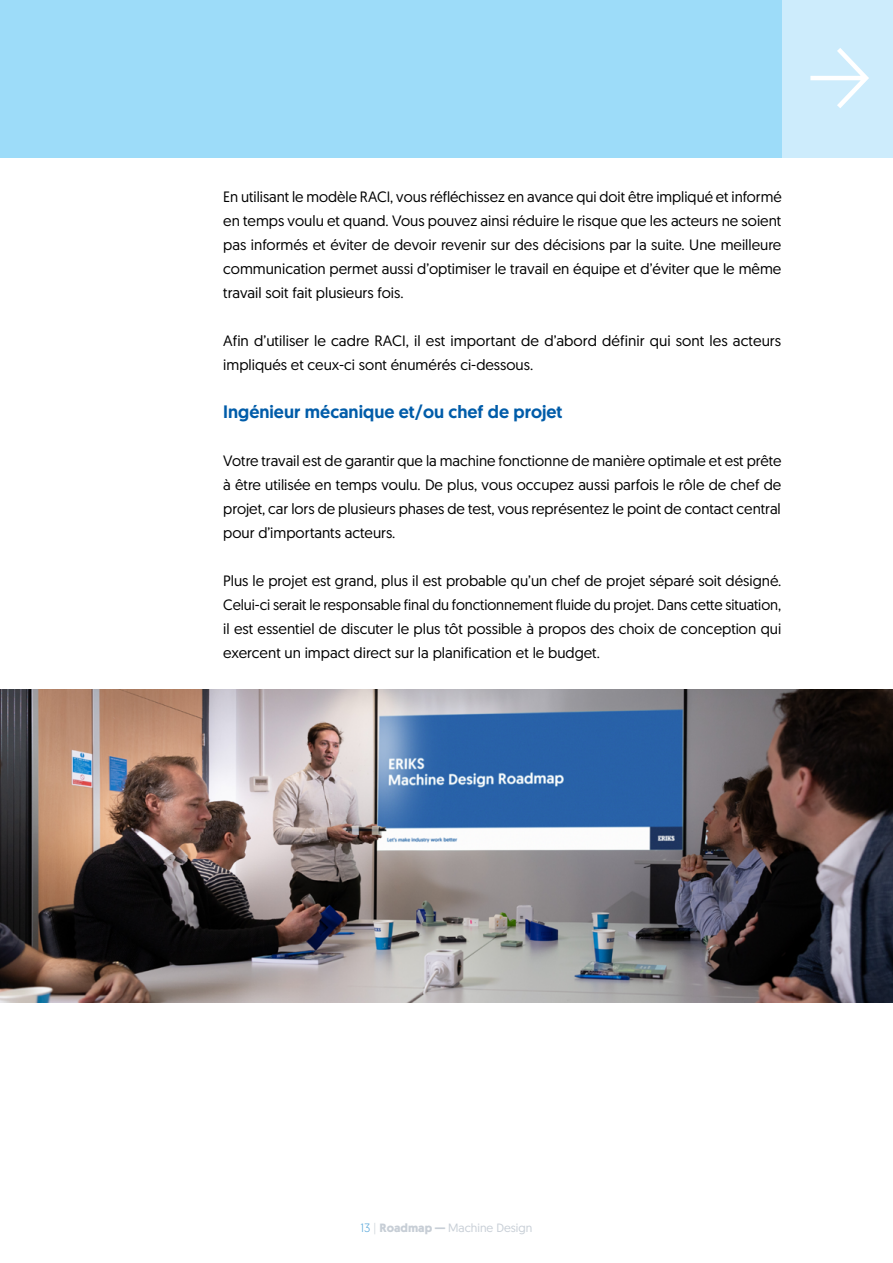
<style>
.page{position:relative;width:893px;height:1263px;background:#fff}
.page>*{position:absolute;margin:0;border:0;box-sizing:border-box;transform-origin:0 0}
.t1{font:500 18px "Geomanist";color:#005ca9}
.t2{font:15px/24px "Geomanist";color:#000;text-align:justify}
.t3{font:12px "Geomanist";color:#c7ced6}
.s1{font-weight:300;color:#469dd6}
.s2{font-weight:300}
.s3{font-weight:700}
</style>
<div class="page">
<div style="left:781px;top:0;width:112px;height:158px;background:#cdecfc"></div>
<div style="left:0;top:0;width:781px;height:158px;background:#9ddcf9"></div>
<svg style="left:810px;top:48px;width:59px;height:60px"></svg>
<img style="left:0;top:689px;width:893px;height:313px">
<p class="t2" style="left:223px;top:184px;width:560px">En utilisant le modèle RACI, vous réfléchissez en avance qui doit être impliqué et informé en temps voulu et quand. Vous pouvez ainsi réduire le risque que les acteurs ne soient pas informés et éviter de devoir revenir sur des décisions par la suite. Une meilleure communication permet aussi d’optimiser le travail en équipe et d’éviter que le même travail soit fait plusieurs fois.</p>
<p class="t2" style="left:223px;top:328px;width:559px">Afin d’utiliser le cadre RACI, il est important de d’abord définir qui sont les acteurs impliqués et ceux-ci sont énumérés ci-dessous.</p>
<p class="t1" style="left:223px;top:400px;width:341px">Ingénieur mécanique et/ou chef de projet</p>
<p class="t2" style="left:223px;top:448px;width:560px">Votre travail est de garantir que la machine fonctionne de manière optimale et est prête à être utilisée en temps voulu. De plus, vous occupez aussi parfois le rôle de chef de projet, car lors de plusieurs phases de test, vous représentez le point de contact central pour d’importants acteurs.</p>
<p class="t2" style="left:223px;top:568px;width:560px">Plus le projet est grand, plus il est probable qu’un chef de projet séparé soit désigné.<br>Celui-ci serait le responsable final du fonctionnement fluide du projet. Dans cette situation, il est essentiel de discuter le plus tôt possible à propos des choix de conception qui exercent un impact direct sur la planification et le budget.</p>
<p class="t3" style="left:361px;top:1220px;width:173px"><span class="s1">13</span> <span class="s2">|</span> <span class="s3">Roadmap —</span> Machine Design</p>
</div>
